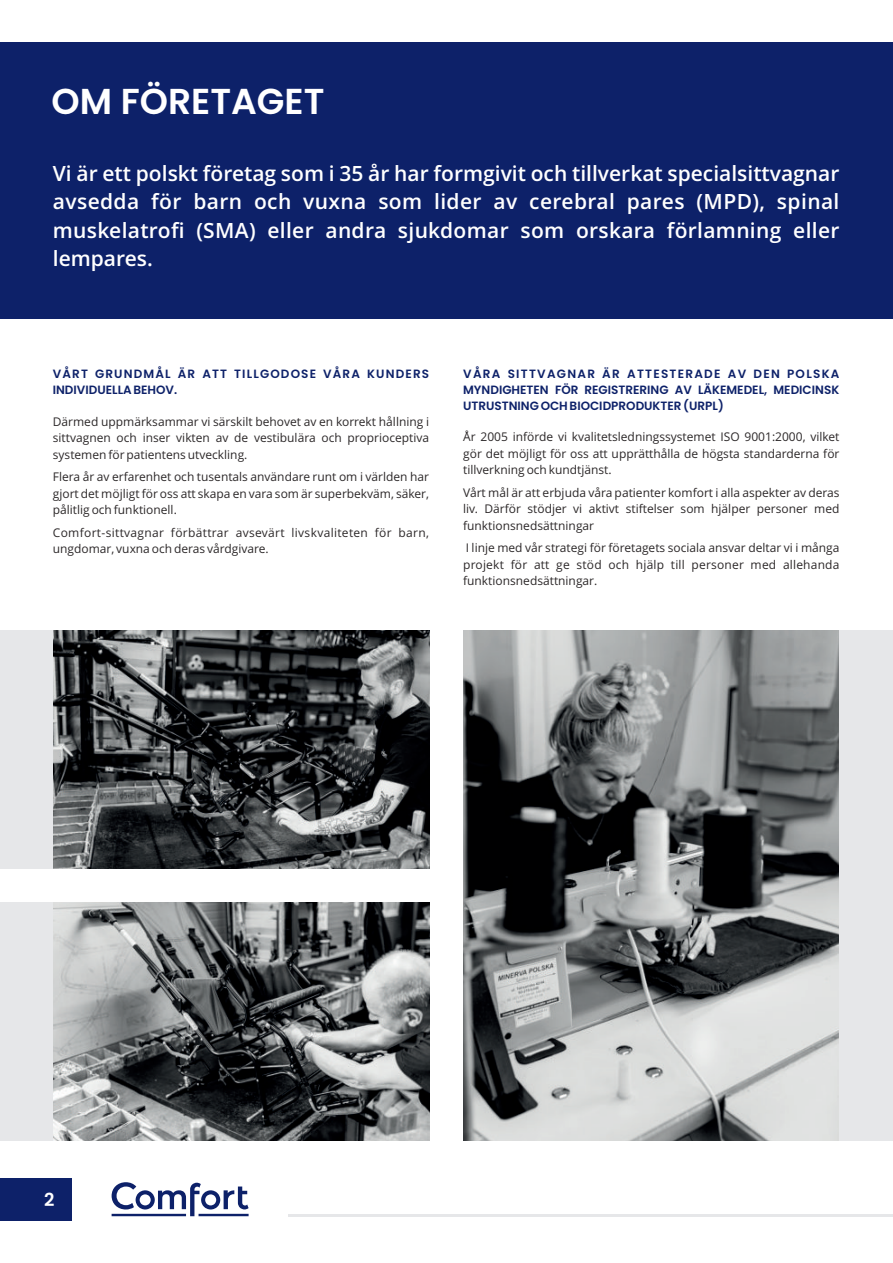
<style>
.page{position:relative;width:893px;height:1263px;background:#fff}
.page>*{position:absolute;margin:0;border:0;box-sizing:border-box;transform-origin:0 0}
.t1{font:600 36px "Poppins";color:#fff}
.t2{font:600 21px/28.7px "Open Sans";letter-spacing:.015em;color:#fff;text-align:justify}
.t3{font:600 18px "Poppins";color:#fff}
.t4{font:12px/16.5px "Open Sans";color:#2d292a;text-align:justify}
.t5{font:600 12px/15.8px "Poppins";color:#0d2169;text-align:justify}
.t6{font:12px/16.5px "Open Sans";letter-spacing:.025em;color:#2d292a}
.t7{font:600 12px/15.8px "Poppins";letter-spacing:.095em;color:#0d2169}
</style>
<div class="page">
<div style="left:0;top:43px;width:893px;height:276px;background:#0d2169"></div>
<div style="left:0;top:1178px;width:72px;height:42px;background:#0d2169"></div>
<hr style="left:288px;top:1214px;width:605px;height:2px;background:#e6e7e9">
<svg style="left:112px;top:1182px;width:137px;height:34px"></svg>
<img style="left:463px;top:630px;width:376px;height:511px">
<div style="left:839px;top:630px;width:54px;height:511px;background:#e6e7e9"></div>
<img style="left:53px;top:630px;width:376px;height:238px">
<img style="left:53px;top:902px;width:376px;height:239px">
<div style="left:0;top:630px;width:53px;height:238px;background:#e6e7e9"></div>
<div style="left:0;top:902px;width:53px;height:239px;background:#e6e7e9"></div>
<h1 class="t1" style="left:52px;top:77px;width:274px">OM FÖRETAGET</h1>
<h2 class="t2" style="left:53px;top:161px;width:788px">Vi är ett polskt företag som i 35 år har formgivit och tillverkat specialsittvagnar avsedda för barn och vuxna som lider av cerebral pares (MPD), spinal muskelatrofi (SMA) eller andra sjukdomar som orskara förlamning eller lempares.</h2>
<p class="t7" style="left:53px;top:366px;width:378px">VÅRT GRUNDMÅL ÄR ATT TILLGODOSE VÅRA KUNDERS<br>INDIVIDUELLA BEHOV.</p>
<p class="t4" style="left:53px;top:414px;width:378px">Därmed uppmärksammar vi särskilt behovet av en korrekt hållning i sittvagnen och inser vikten av de vestibulära och proprioceptiva systemen för patientens utveckling.</p>
<p class="t4" style="left:53px;top:470px;width:378px">Flera år av erfarenhet och tusentals användare runt om i världen har gjort det möjligt för oss att skapa en vara som är superbekväm, säker, pålitlig och funktionell.</p>
<p class="t6" style="left:53px;top:525px;width:378px">Comfort-sittvagnar förbättrar avsevärt livskvaliteten för barn, ungdomar, vuxna och deras vårdgivare.</p>
<p class="t5" style="left:463px;top:366px;width:378px">VÅRA SITTVAGNAR ÄR ATTESTERADE AV DEN POLSKA MYNDIGHETEN FÖR REGISTRERING AV LÄKEMEDEL, MEDICINSK UTRUSTNING OCH BIOCIDPRODUKTER (URPL)</p>
<p class="t4" style="left:463px;top:430px;width:378px">År 2005 införde vi kvalitetsledningssystemet ISO 9001:2000, vilket gör det möjligt för oss att upprätthålla de högsta standarderna för tillverkning och kundtjänst.</p>
<p class="t4" style="left:463px;top:485px;width:378px">Vårt mål är att erbjuda våra patienter komfort i alla aspekter av deras liv. Därför stödjer vi aktivt stiftelser som hjälper personer med funktionsnedsättningar</p>
<p class="t4" style="left:463px;top:541px;width:378px">I linje med vår strategi för företagets sociala ansvar deltar vi i många projekt för att ge stöd och hjälp till personer med allehanda funktionsnedsättningar.</p>
<h3 class="t3" style="left:44px;top:1187px;width:12px">2</h3>
</div>
